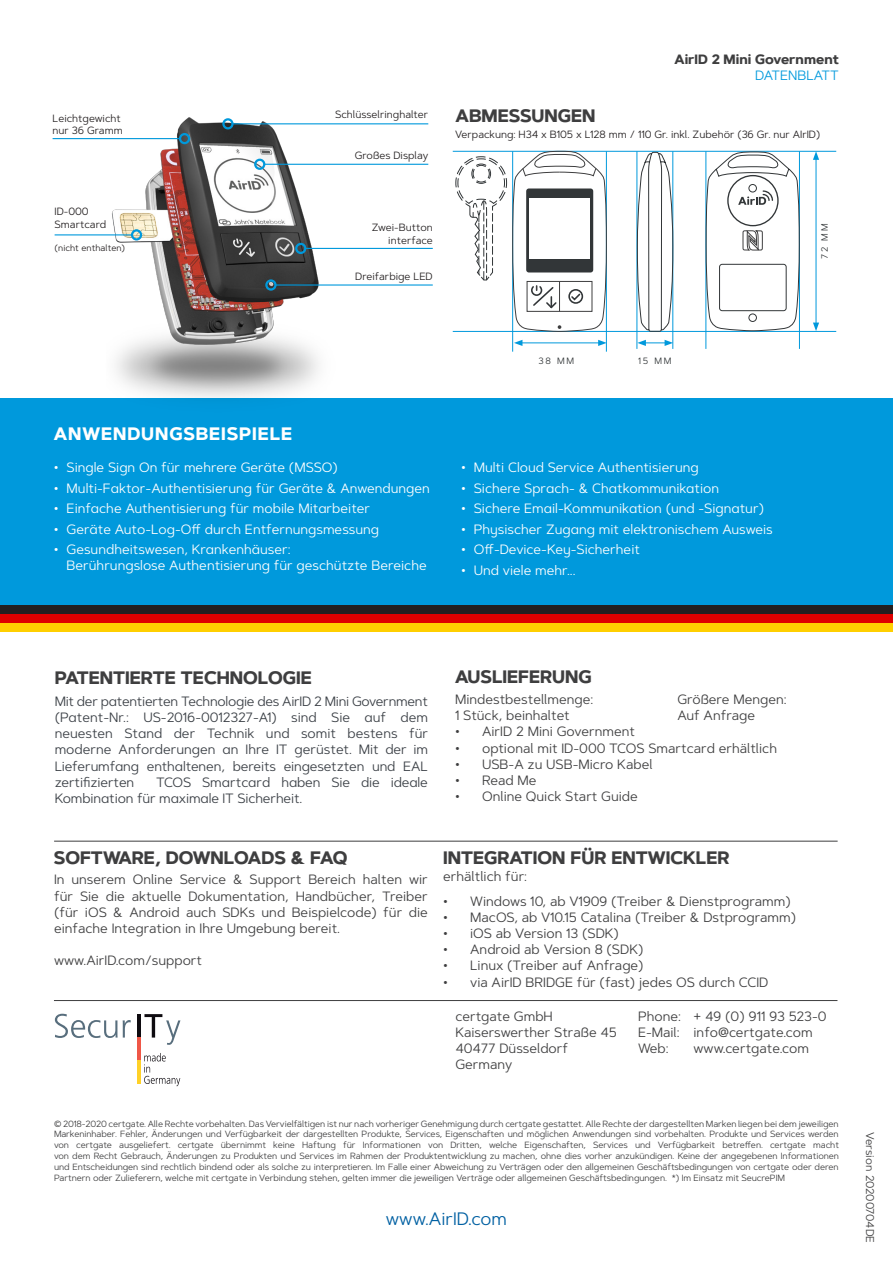
<style>
.page{position:relative;width:893px;height:1263px;background:#fff}
.page>*{position:absolute;margin:0;border:0;box-sizing:border-box;transform-origin:0 0}
.t1{font:700 18px "Artegra Sans";color:#3e3e3f}
.t2{font:700 18px "Artegra Sans";letter-spacing:.05em;color:#fff}
.t3{font:18px "Artegra Sans Alt";color:#0060a2}
.t4{font:13.5px/16.2px "Artegra Sans";color:#3e3e3f}
.t5{font:13.5px/16.2px "Artegra Sans Alt";color:#fff}
.t6{font:13.5px/16.2px "Artegra Sans Alt";letter-spacing:-.01em;color:#3a3f45;text-align:justify}
.t7{font:700 13.5px "Artegra Sans";color:#3e3e3f}
.t8{font:13.5px "Artegra Sans";color:#0099dc}
.t9{font:11.25px "Artegra Sans";letter-spacing:-.015em;color:#3e3e3f}
.t10{font:10.5px/12.6px "Artegra Sans";color:#231f20}
.t11{font:9.15px "Artegra Sans Alt";letter-spacing:.2em;color:#323638}
.t12{font:9px/10.8px "Artegra Sans";letter-spacing:-.01em;color:#3e3e3f;text-align:justify}
.t13{font:9px "Artegra Sans";color:#231f20}
</style>
<div class="page">
<hr style="left:54px;top:1000px;width:783px;height:1px;background:#3e3e3f">
<hr style="left:54px;top:841px;width:784px;height:1px;background:#3e3e3f">
<hr style="left:138px;top:1014px;width:3px;height:23px;background:#0e0b10">
<hr style="left:138px;top:1037px;width:3px;height:24px;background:#ef5747">
<hr style="left:138px;top:1061px;width:3px;height:23px;background:#ffd127">
<svg style="left:55px;top:1014px;width:76px;height:24px"></svg>
<svg style="left:144px;top:1014px;width:36px;height:31px"></svg>
<svg style="left:144px;top:1053px;width:36px;height:33px"></svg>
<div style="left:0;top:398px;width:893px;height:208px;background:#0099dc"></div>
<hr style="left:512px;top:151px;width:1px;height:201px;background:#0099dc">
<hr style="left:606px;top:151px;width:1px;height:201px;background:#0099dc">
<hr style="left:706px;top:151px;width:1px;height:198px;background:#0099dc">
<hr style="left:672px;top:151px;width:1px;height:198px;background:#0099dc">
<hr style="left:637px;top:151px;width:1px;height:198px;background:#0099dc">
<hr style="left:799px;top:151px;width:1px;height:198px;background:#0099dc">
<hr style="left:816px;top:157px;width:1px;height:168px;background:#0099dc">
<svg style="left:813px;top:152px;width:6px;height:8px"></svg>
<svg style="left:813px;top:323px;width:6px;height:8px"></svg>
<hr style="left:453px;top:331px;width:383px;height:1px;background:#0099dc">
<hr style="left:453px;top:151px;width:383px;height:1px;background:#0099dc">
<hr style="left:520px;top:343px;width:81px;height:1px;background:#0099dc">
<svg style="left:598px;top:340px;width:9px;height:6px"></svg>
<svg style="left:514px;top:340px;width:8px;height:6px"></svg>
<svg style="left:637px;top:340px;width:36px;height:6px"></svg>
<svg style="left:637px;top:151px;width:36px;height:181px"></svg>
<svg style="left:456px;top:151px;width:151px;height:181px"></svg>
<svg style="left:705px;top:151px;width:95px;height:180px"></svg>
<img style="left:52px;top:117px;width:343px;height:281px">
<hr style="left:53px;top:138px;width:127px;height:1px;background:#0099dc">
<div style="left:179px;top:133px;width:11px;height:11px;border:2px solid #0099dc;border-radius:50%"></div>
<hr style="left:55px;top:234px;width:77px;height:1px;background:#0099dc">
<div style="left:131px;top:229px;width:11px;height:12px;border:2px solid #0099dc;border-radius:50%"></div>
<hr style="left:264px;top:164px;width:164px;height:1px;background:#0099dc">
<div style="left:254px;top:159px;width:11px;height:11px;border:2px solid #0099dc;border-radius:50%"></div>
<hr style="left:305px;top:248px;width:128px;height:1px;background:#0099dc">
<div style="left:295px;top:243px;width:11px;height:11px;border:2px solid #0099dc;border-radius:50%"></div>
<hr style="left:232px;top:123px;width:196px;height:1px;background:#0099dc">
<div style="left:222px;top:118px;width:12px;height:11px;border:2px solid #0099dc;border-radius:50%"></div>
<hr style="left:275px;top:284px;width:158px;height:2px;background:#0099dc">
<div style="left:265px;top:279px;width:12px;height:12px;border:2px solid #0099dc;border-radius:50%"></div>
<div style="left:0;top:605px;width:893px;height:27px;background:#231f20"></div>
<div style="left:0;top:614px;width:893px;height:18px;background:#de0000"></div>
<div style="left:0;top:623px;width:893px;height:9px;background:#ffcf00"></div>
<p class="t10" style="left:53px;top:112px;width:72px">Leichtgewicht nur 36 Gramm</p>
<p class="t10" style="left:55px;top:205px;width:53px">ID-000<br>Smartcard</p>
<p class="t13" style="left:55px;top:242px;width:72px">(nicht enthalten)</p>
<p class="t10" style="left:335px;top:108px;width:95px">Schlüsselringhalter</p>
<p class="t10" style="left:355px;top:148px;width:75px">Großes Display</p>
<h1 class="t1" style="left:455px;top:103px;width:141px">ABMESSUNGEN</h1>
<h2 class="t7" style="left:675px;top:49px;width:166px">AirID 2 Mini Government</h2>
<h2 class="t8" style="left:755px;top:66px;width:85px">DATENBLATT</h2>
<p class="t10" style="left:455px;top:127px;width:367px">Verpackung: H34 x B105 x L128 mm / 110 Gr. inkl. Zubehör (36 Gr. nur AIrID)</p>
<p class="t10" style="left:372px;top:221px;width:63px;text-align:right">Zwei-Button interface</p>
<p class="t10" style="left:355px;top:270px;width:79px">Dreifarbige LED</p>
<p class="t11" style="left:818px;top:259px;width:37px;rotate:-90deg">72 MM</p>
<h1 class="t2" style="left:54px;top:421px;width:240px">ANWENDUNGSBEISPIELE</h1>
<h2 class="t5" style="left:54px;top:459px;width:286px">• Single Sign On für mehrere Geräte (MSSO)</h2>
<h2 class="t5" style="left:54px;top:480px;width:377px">• Multi-Faktor-Authentisierung für Geräte &amp; Anwendungen</h2>
<h2 class="t5" style="left:54px;top:500px;width:318px">• Einfache Authentisierung für mobile Mitarbeiter</h2>
<h2 class="t5" style="left:54px;top:521px;width:327px">• Geräte Auto-Log-Off durch Entfernungsmessung</h2>
<h2 class="t5" style="left:67px;top:541px;width:362px;text-indent:-13px">• Gesundheitswesen, Krankenhäuser:<br>Berührungslose Authentisierung für geschützte Bereiche</h2>
<p class="t11" style="left:538px;top:354px;width:37px">38 MM</p>
<p class="t11" style="left:638px;top:354px;width:35px">15 MM</p>
<h2 class="t5" style="left:461px;top:459px;width:239px">• Multi Cloud Service Authentisierung</h2>
<h2 class="t5" style="left:461px;top:480px;width:260px">• Sichere Sprach- &amp; Chatkommunikation</h2>
<h2 class="t5" style="left:461px;top:500px;width:305px">• Sichere Email-Kommunikation (und -Signatur)</h2>
<h2 class="t5" style="left:461px;top:521px;width:313px">• Physischer Zugang mit elektronischem Ausweis</h2>
<h2 class="t5" style="left:461px;top:541px;width:180px">• Off-Device-Key-Sicherheit</h2>
<h2 class="t5" style="left:461px;top:561px;width:116px">• Und viele mehr...</h2>
<h1 class="t1" style="left:55px;top:665px;width:259px">PATENTIERTE TECHNOLOGIE</h1>
<p class="t6" style="left:55px;top:693px;width:375px">Mit der patentierten Technologie des AirID 2 Mini Government (Patent-Nr.: US-2016-0012327-A1) sind Sie auf dem neuesten Stand der Technik und somit bestens für moderne Anforderungen an Ihre IT gerüstet. Mit der im Lieferumfang enthaltenen, bereits eingesetzten und EAL zertifizierten</p>
<h2 class="t6" style="left:55px;top:774px;width:375px;text-indent:102px">TCOS Smartcard haben Sie die ideale<br>Kombination für maximale IT Sicherheit.</h2>
<h1 class="t1" style="left:455px;top:663px;width:138px">AUSLIEFERUNG</h1>
<h2 class="t4" style="left:455px;top:691px;width:140px">Mindestbestellmenge:<br>1 Stück, beinhaltet</h2>
<h2 class="t4" style="left:455px;top:723px;width:181px">• AirID 2 Mini Government</h2>
<h2 class="t4" style="left:455px;top:739px;width:323px">• optional mit ID-000 TCOS Smartcard erhältlich</h2>
<h2 class="t4" style="left:455px;top:756px;width:199px">• USB-A zu USB-Micro Kabel</h2>
<h2 class="t4" style="left:455px;top:772px;width:83px">• Read Me</h2>
<h2 class="t4" style="left:455px;top:788px;width:184px">• Online Quick Start Guide</h2>
<h2 class="t4" style="left:677px;top:691px;width:111px">Größere Mengen:<br>Auf Anfrage</h2>
<h1 class="t1" style="left:54px;top:844px;width:295px">SOFTWARE, DOWNLOADS &amp; FAQ</h1>
<h2 class="t4" style="left:54px;top:871px;width:375px;text-align:justify">In unserem Online Service &amp; Support Bereich halten wir für Sie die aktuelle Dokumentation, Handbücher, Treiber (für iOS &amp; Android auch SDKs und Beispielcode) für die einfache Integration in Ihre Umgebung bereit.</h2>
<h2 class="t4" style="left:54px;top:952px;width:150px">www.AirID.com/support</h2>
<h1 class="t1" style="left:443px;top:844px;width:288px">INTEGRATION FÜR ENTWICKLER</h1>
<h2 class="t4" style="left:443px;top:868px;width:85px">erhältlich für:</h2>
<h2 class="t4" style="left:443px;top:892px;width:349px">• Windows 10, ab V1909 (Treiber &amp; Dienstprogramm)</h2>
<h2 class="t4" style="left:443px;top:909px;width:355px">• MacOS, ab V10.15 Catalina (Treiber &amp; Dstprogramm)</h2>
<h2 class="t4" style="left:443px;top:925px;width:177px">• iOS ab Version 13 (SDK)</h2>
<h2 class="t4" style="left:443px;top:941px;width:202px">• Android ab Version 8 (SDK)</h2>
<h2 class="t4" style="left:443px;top:957px;width:202px">• Linux (Treiber auf Anfrage)</h2>
<h2 class="t4" style="left:443px;top:973px;width:327px">• via AirID BRIDGE für (fast) jedes OS durch CCID</h2>
<h2 class="t4" style="left:455px;top:1008px;width:163px">certgate GmbH<br>Kaiserswerther Straße 45<br>40477 Düsseldorf<br>Germany</h2>
<h2 class="t4" style="left:638px;top:1008px;width:190px">Phone: + 49 (0) 911 93 523-0<br>E-Mail: info@certgate.com<br>Web:</h2>
<h2 class="t4" style="left:693px;top:1040px;width:117px">www.certgate.com</h2>
<p class="t12" style="left:54px;top:1118px;width:786px">© 2018-2020 certgate. Alle Rechte vorbehalten. Das Vervielfältigen ist nur nach vorheriger Genehmigung durch certgate gestattet. Alle Rechte der dargestellten Marken liegen bei dem jeweiligen Markeninhaber. Fehler, Änderungen und Verfügbarkeit der dargestellten Produkte, Services, Eigenschaften und möglichen Anwendungen sind vorbehalten. Produkte und Services werden von certgate ausgeliefert. certgate übernimmt keine Haftung für Informationen von Dritten, welche Eigenschaften, Services und Verfügbarkeit betreffen. certgate macht von dem Recht Gebrauch, Änderungen zu Produkten und Services im Rahmen der Produktentwicklung zu machen, ohne dies vorher anzukündigen. Keine der angegebenen Informationen und Entscheidungen sind rechtlich bindend oder als solche zu interpretieren. Im Falle einer Abweichung zu Verträgen oder den allgemeinen Geschäftsbedingungen von certgate oder deren Partnern oder Zulieferern, welche mit certgate in Verbindung stehen, gelten immer die jeweiligen Verträge oder allgemeinen Geschäftsbedingungen. *) Im Einsatz mit SeucrePIM</p>
<h1 class="t3" style="left:386px;top:1206px;width:123px">www.AirID.com</h1>
<p class="t9" style="left:878px;top:1132px;width:112px;rotate:90deg">Version 20200704DE</p>
</div>
